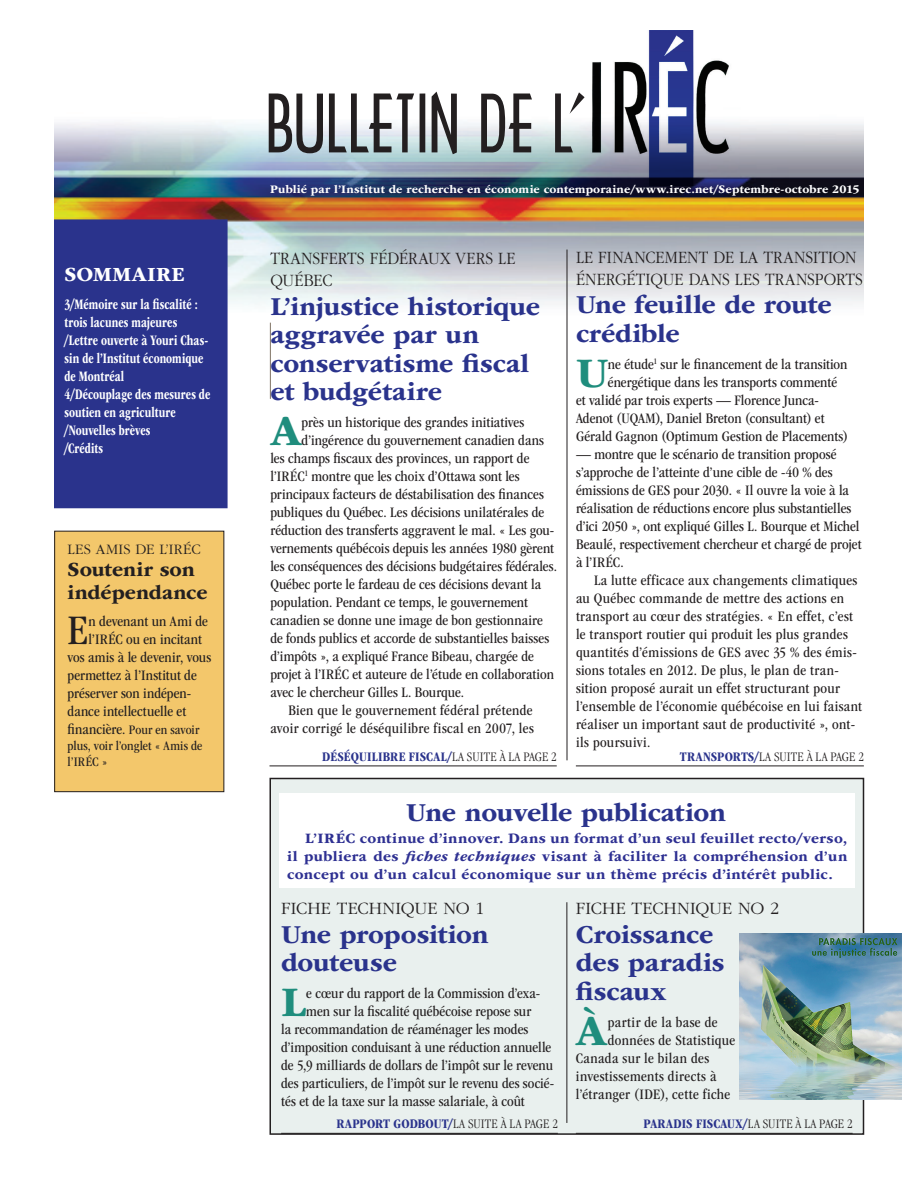
<style>
.page{position:relative;width:918px;height:1188px;background:#fff}
.page>*{position:absolute;margin:0;border:0;box-sizing:border-box;transform-origin:0 0}
.En-tête{font:76.5px "Arquitectura";letter-spacing:-.015em;color:#231f20}
.Lettrine{font:700 43.95px "ITC Garamond Std";color:#1f8d7d}
.Lettrine-2{font:condensed 43.65px "ITC Garamond Std";color:#231f20}
.Titre_Ultra{font:700 27px/28.5px "ITC Garamond Std";letter-spacing:-.005em;color:#2a338c}
.Titre_Ultra-2{font:700 21px/22.5px "ITC Garamond Std";color:#231f20}
.t1{font:700 21px "ITC Garamond Std";letter-spacing:.025em;color:#fff}
.Surtitre{font:300 18px/21.6px "ITC Garamond Std";letter-spacing:.005em;color:#231f20;scale:.9 1}
.Surtitre-2{font:300 18px "ITC Garamond Std";letter-spacing:.005em;color:#231f20}
.Lettrine-3{font:condensed 15px/18px "ITC Garamond Std";letter-spacing:.01em;color:#231f20}
.t2{font:700 15px/18px "ITC Garamond Std";letter-spacing:.025em;color:#2e3092;text-align:justify}
.t3{font:700 condensed 15px/18px "ITC Garamond Std";letter-spacing:.005em;color:#fff;scale:.83 1}
.Lettrine-4{font:condensed 15px "ITC Garamond Std";letter-spacing:.03em;color:#231f20}
.Surtitre-3{font:300 15px "ITC Garamond Std";letter-spacing:.015em;color:#231f20}
.Suite_à_la_page{font:700 condensed 13.5px "ITC Garamond Std";letter-spacing:.01em;color:#2a338c}
.Lettrine-5{font:condensed 13.5px/16.2px "ITC Garamond Std";letter-spacing:.005em;color:#231f20}
.Suite_à_la_page-2{font:300 condensed 13.5px "ITC Garamond Std";letter-spacing:.015em;color:#231f20}
.t4{font:700 12px "ITC Garamond Std";letter-spacing:.015em;color:#fff}
.s1{font-size:15px}
.s2{font-weight:300;color:#231f20}
.s3{font-weight:700;color:#2a338c}
.s4{font-style:italic}
</style>
<div class="page">
<img style="left:54px;top:122px;width:810px;height:271px">
<img style="left:582px;top:31px;width:155px;height:155px">
<div style="left:55px;top:220px;width:172px;height:288px;background:#2a338c"></div>
<div style="left:54px;top:219px;width:174px;height:289px;border:2px solid #2a338c"></div>
<div style="left:55px;top:531px;width:169px;height:261px;background:#f3c76b"></div>
<div style="left:54px;top:531px;width:170px;height:261px;border:1px solid #231f20"></div>
<hr style="left:270px;top:323px;width:1px;height:76px;background:#807465">
<hr style="left:270px;top:766px;width:287px;height:1px;background:#231f20">
<hr style="left:576px;top:766px;width:288px;height:1px;background:#231f20">
<hr style="left:567px;top:250px;width:1px;height:510px;background:#231f20">
<div style="left:270px;top:779px;width:594px;height:355px;background:#e9f0ee"></div>
<div style="left:270px;top:778px;width:594px;height:357px;border:2px solid #231f20"></div>
<div style="left:280px;top:794px;width:575px;height:94px;background:#fff"></div>
<hr style="left:281px;top:1133px;width:277px;height:1px;background:#231f20">
<hr style="left:576px;top:1133px;width:277px;height:1px;background:#231f20">
<hr style="left:567px;top:902px;width:1px;height:221px;background:#231f20">
<img style="left:739px;top:933px;width:162px;height:167px">
<p class="t1" style="left:64px;top:262px;width:122px">SOMMAIRE</p>
<p class="t3" style="left:64px;top:295px;width:162px">3/Mémoire sur la fiscalité : trois lacunes majeures</p>
<p class="t3" style="left:64px;top:331px;width:175px">/Lettre ouverte à Youri Chas&shy;sin de l’Institut économique de Montréal</p>
<p class="t3" style="left:64px;top:385px;width:177px">4/Découplage des mesures de soutien en agriculture</p>
<p class="t3" style="left:64px;top:421px;width:105px">/Nouvelles brèves</p>
<p class="t3" style="left:64px;top:439px;width:48px">/Crédits</p>
<p class="Surtitre-3" style="left:68px;top:541px;width:135px">LES AMIS DE L’IRÉC</p>
<p class="Titre_Ultra-2" style="left:68px;top:558px;width:141px">Soutenir son indépendance</p>
<p class="Lettrine-2" style="left:68px;top:606px;width:22px">E</p>
<p class="Lettrine-3" style="left:89px;top:612px;width:121px">n devenant un Ami de</p>
<p class="Lettrine-3" style="left:89px;top:630px;width:115px">l’IRÉC ou en incitant</p>
<p class="Lettrine-3" style="left:68px;top:648px;width:145px">vos amis à le devenir, vous</p>
<p class="Lettrine-3" style="left:68px;top:666px;width:131px">permettez à l’Institut de</p>
<p class="Lettrine-3" style="left:68px;top:684px;width:125px">préserver son indépen-</p>
<p class="Lettrine-3" style="left:68px;top:702px;width:120px">dance intellectuelle et</p>
<p class="Lettrine-5" style="left:68px;top:721px;width:136px"><span class="s1">financière.</span> Pour en savoir plus, voir l’onglet « Amis de l’IRÉC »</p>
<p class="En-tête" style="left:266px;top:76px;width:323px">BULLETIN DE L’</p>
<p class="t4" style="left:270px;top:182px;width:591px">Publié par l’Institut de recherche en économie contemporaine/www.irec.net/Septembre-octobre 2015</p>
<p class="Surtitre" style="left:270px;top:248px;width:274px">TRANSFERTS FÉDÉRAUX VERS LE<br>QUÉBEC</p>
<p class="Titre_Ultra" style="left:270px;top:292px;width:271px">L’injustice historique aggravée par un conservatisme fiscal et budgétaire</p>
<p class="Lettrine" style="left:270px;top:406px;width:33px">A</p>
<p class="Lettrine-3" style="left:302px;top:413px;width:224px">près un historique des grandes initiatives</p>
<p class="Surtitre" style="left:576px;top:247px;width:320px">LE FINANCEMENT DE LA TRANSITION<br>ÉNERGÉTIQUE DANS LES TRANSPORTS</p>
<p class="Titre_Ultra" style="left:576px;top:290px;width:257px">Une feuille de route crédible</p>
<p class="Lettrine" style="left:576px;top:348px;width:33px">U</p>
<p class="Lettrine-3" style="left:608px;top:355px;width:241px">ne étude<sup>1</sup> sur le financement de la transition</p>
<p class="Lettrine-3" style="left:608px;top:373px;width:231px">énergétique dans les transports commenté</p>
<p class="Lettrine-3" style="left:576px;top:391px;width:244px">et validé par trois experts — Florence Junca-</p>
<p class="Lettrine-3" style="left:576px;top:409px;width:250px">Adenot (UQAM), Daniel Breton (consultant) et</p>
<p class="Lettrine-3" style="left:576px;top:427px;width:273px">Gérald Gagnon (Optimum Gestion de Placements)</p>
<p class="Lettrine-3" style="left:576px;top:445px;width:287px">— montre que le scénario de transition proposé s’approche de l’atteinte d’une cible de -40 % des émissions de GES pour 2030. « Il ouvre la voie à la réalisation de réductions encore plus substantielles d’ici 2050 », ont expliqué Gilles L. Bourque et Michel Beaulé, respectivement chercheur et chargé de projet à l’IRÉC.</p>
<p class="Lettrine-3" style="left:576px;top:571px;width:288px;text-indent:18px">La lutte efficace aux changements climatiques au Québec commande de mettre des actions en transport au cœur des stratégies. « En effet, c’est le transport routier qui produit les plus grandes quantités d’émissions de GES avec 35 % des émis&shy;sions totales en 2012. De plus, le plan de tran&shy;sition proposé aurait un effet structurant pour l’ensemble de l’économie québécoise en lui faisant réaliser un important saut de productivité », ont&shy;ils poursuivi.</p>
<p class="Lettrine-3" style="left:302px;top:431px;width:244px">d’ingérence du gouvernement canadien dans</p>
<p class="Lettrine-3" style="left:270px;top:449px;width:261px">les champs fiscaux des provinces, un rapport de</p>
<p class="Lettrine-3" style="left:270px;top:467px;width:251px">l’IRÉC<sup>1</sup> montre que les choix d’Ottawa sont les</p>
<p class="Lettrine-3" style="left:270px;top:485px;width:275px">principaux facteurs de déstabilisation des finances</p>
<p class="Lettrine-3" style="left:270px;top:503px;width:275px">publiques du Québec. Les décisions unilatérales de</p>
<p class="Lettrine-3" style="left:270px;top:521px;width:285px">réduction des transferts aggravent le mal. « Les gou-</p>
<p class="Lettrine-3" style="left:270px;top:539px;width:285px">vernements québécois depuis les années 1980 gèrent</p>
<p class="Lettrine-3" style="left:270px;top:557px;width:288px">les conséquences des décisions budgétaires fédérales.</p>
<p class="Lettrine-3" style="left:270px;top:575px;width:272px">Québec porte le fardeau de ces décisions devant la</p>
<p class="Lettrine-3" style="left:270px;top:593px;width:259px">population. Pendant ce temps, le gouvernement</p>
<p class="Lettrine-3" style="left:270px;top:611px;width:274px">canadien se donne une image de bon gestionnaire</p>
<p class="Lettrine-3" style="left:270px;top:629px;width:280px">de fonds publics et accorde de substantielles baisses</p>
<p class="Lettrine-3" style="left:270px;top:647px;width:265px">d’impôts », a expliqué France Bibeau, chargée de</p>
<p class="Lettrine-3" style="left:270px;top:665px;width:285px">projet à l’IRÉC et auteure de l’étude en collaboration</p>
<p class="Lettrine-3" style="left:270px;top:683px;width:195px">avec le chercheur Gilles L. Bourque.</p>
<p class="Lettrine-3" style="left:270px;top:701px;width:265px;text-align:right">Bien que le gouvernement fédéral prétende avoir corrigé le déséquilibre fiscal en 2007, les</p>
<p class="Suite_à_la_page" style="left:322px;top:749px;width:236px">DÉSÉQUILIBRE FISCAL/<span class="s2">LA SUITE À LA PAGE 2</span></p>
<p class="Suite_à_la_page-2" style="left:680px;top:749px;width:185px"><span class="s3">TRANSPORTS/</span>LA SUITE À LA PAGE 2</p>
<p class="Titre_Ultra" style="left:406px;top:799px;width:321px">Une nouvelle publication</p>
<p class="t2" style="left:287px;top:829px;width:562px;text-indent:18px">L’IRÉC continue d’innover. Dans un format d’un seul feuillet recto/verso, il publiera des <span class="s4">fiches techniques</span> visant à faciliter la compréhension d’un concept ou d’un calcul économique sur un thème précis d’intérêt public.</p>
<p class="Surtitre-2" style="left:281px;top:899px;width:205px">FICHE TECHNIQUE NO 1</p>
<p class="Titre_Ultra" style="left:281px;top:920px;width:209px">Une proposition douteuse</p>
<p class="Lettrine" style="left:281px;top:978px;width:27px">L</p>
<p class="Lettrine-3" style="left:306px;top:985px;width:235px">e cœur du rapport de la Commission d’exa-</p>
<p class="Lettrine-3" style="left:306px;top:1003px;width:226px">men sur la fiscalité québécoise repose sur</p>
<p class="Lettrine-3" style="left:281px;top:1021px;width:249px">la recommandation de réaménager les modes</p>
<p class="Lettrine-3" style="left:281px;top:1039px;width:272px">d’imposition conduisant à une réduction annuelle</p>
<p class="Lettrine-3" style="left:281px;top:1057px;width:273px">de 5,9 milliards de dollars de l’impôt sur le revenu</p>
<p class="Lettrine-3" style="left:281px;top:1075px;width:275px">des particuliers, de l’impôt sur le revenu des socié-</p>
<p class="Lettrine-3" style="left:281px;top:1093px;width:245px">tés et de la taxe sur la masse salariale, à coût</p>
<p class="Surtitre-2" style="left:576px;top:899px;width:205px">FICHE TECHNIQUE NO 2</p>
<p class="Titre_Ultra" style="left:576px;top:920px;width:150px">Croissance des paradis fiscaux</p>
<p class="Lettrine" style="left:576px;top:1006px;width:33px">À</p>
<p class="Lettrine-4" style="left:608px;top:1014px;width:111px">partir de la base de</p>
<p class="Lettrine-3" style="left:608px;top:1031px;width:129px">données de Statistique</p>
<p class="Lettrine-3" style="left:576px;top:1049px;width:135px">Canada sur le bilan des</p>
<p class="Lettrine-4" style="left:576px;top:1068px;width:142px">investissements directs à</p>
<p class="Lettrine-3" style="left:576px;top:1085px;width:156px">l’étranger (IDE), cette fiche</p>
<p class="Suite_à_la_page" style="left:337px;top:1117px;width:223px">RAPPORT GODBOUT/<span class="s2">LA SUITE À LA PAGE 2</span></p>
<p class="Suite_à_la_page" style="left:644px;top:1117px;width:210px">PARADIS FISCAUX/<span class="s2">LA SUITE À LA PAGE 2</span></p>
</div>
